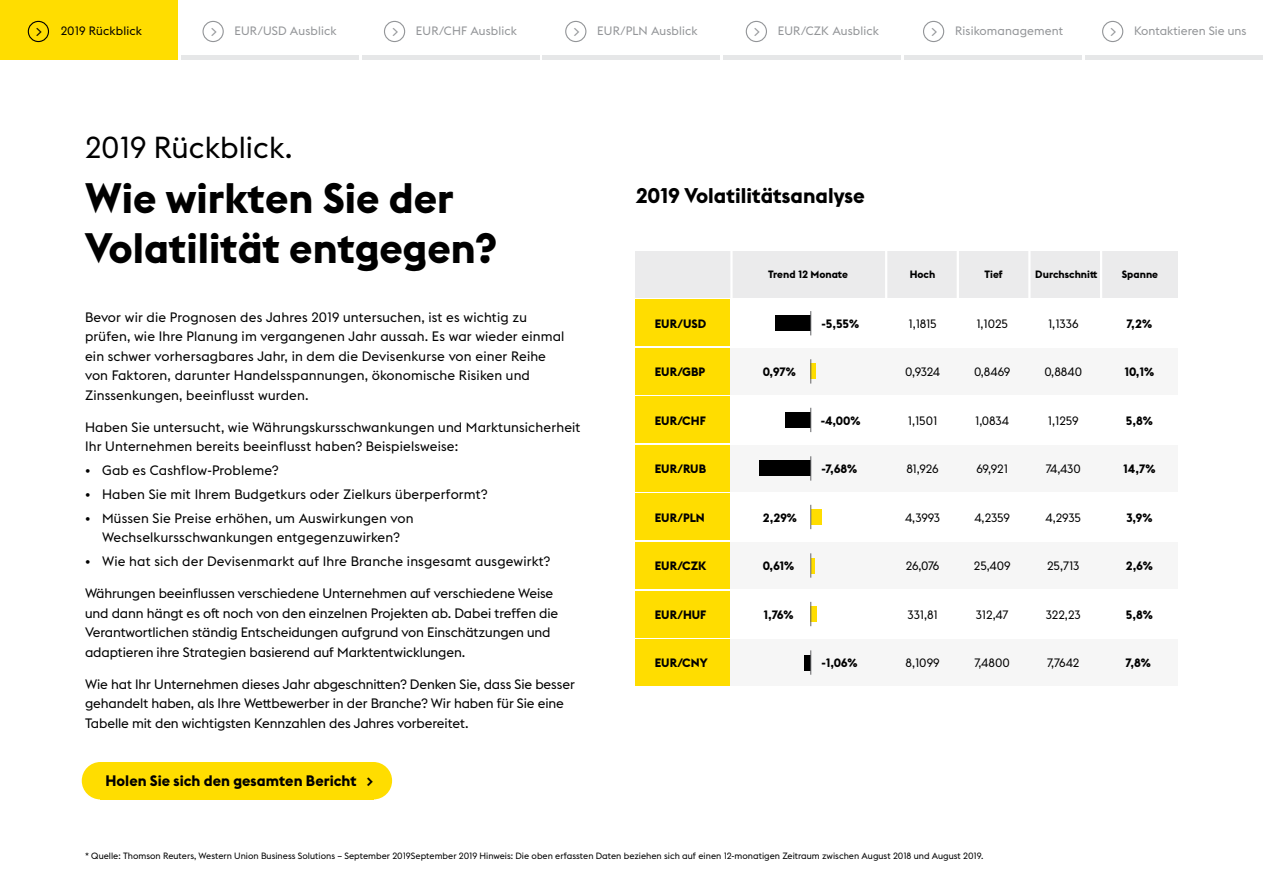
<style>
.page{position:relative;width:1263px;height:893px;background:#fff}
.page>*{position:absolute;margin:0;border:0;box-sizing:border-box;transform-origin:0 0}
.t1{font:700 42px/50.4px "Euclid WU";color:#000}
.t2{font:30px "Euclid WU";color:#000}
.t3{font:700 21px "Euclid WU";color:#000}
.t4{font:700 15px "Euclid WU";color:#000}
.t5{font:13.5px/19.5px "Euclid WU";letter-spacing:.01em;color:#000}
.t6{font:13.5px/19.5px "Euclid WU";letter-spacing:-.01em;color:#000}
.t7{font:12px "Euclid WU";color:#000}
.t8{font:700 12px "Euclid WU";color:#000}
.t9{font:12px "Euclid WU";letter-spacing:.01em;color:#939598}
.t10{font:700 10.5px "Euclid WU";color:#000}
.t11{font:9px "Euclid WU";color:#000}
.s1{font-size:15px}
</style>
<div class="page">
<div style="left:82px;top:762px;width:37px;height:37px;background:#fd0;border-radius:50%"></div>
<div style="left:355px;top:762px;width:37px;height:37px;background:#fd0;border-radius:50%"></div>
<div style="left:100px;top:762px;width:274px;height:37px;background:#fd0"></div>
<div style="left:636px;top:251px;width:542px;height:46px;background:#ebebec"></div>
<div style="left:730px;top:445px;width:448px;height:47px;background:#f6f6f6"></div>
<div style="left:730px;top:348px;width:448px;height:47px;background:#f6f6f6"></div>
<div style="left:730px;top:542px;width:448px;height:47px;background:#f6f6f6"></div>
<div style="left:730px;top:639px;width:448px;height:47px;background:#f6f6f6"></div>
<div style="left:636px;top:300px;width:94px;height:46px;background:#fd0"></div>
<div style="left:636px;top:348px;width:94px;height:47px;background:#fd0"></div>
<div style="left:636px;top:397px;width:94px;height:46px;background:#fd0"></div>
<div style="left:636px;top:445px;width:94px;height:47px;background:#fd0"></div>
<div style="left:636px;top:494px;width:94px;height:46px;background:#fd0"></div>
<div style="left:636px;top:542px;width:94px;height:47px;background:#fd0"></div>
<div style="left:636px;top:591px;width:94px;height:46px;background:#fd0"></div>
<div style="left:636px;top:639px;width:94px;height:47px;background:#fd0"></div>
<hr style="left:730px;top:245px;width:3px;height:55px;background:#fff">
<hr style="left:885px;top:245px;width:2px;height:55px;background:#fff">
<hr style="left:957px;top:245px;width:2px;height:55px;background:#fff">
<hr style="left:1028px;top:245px;width:2px;height:55px;background:#fff">
<hr style="left:1100px;top:245px;width:2px;height:55px;background:#fff">
<div style="left:775px;top:315px;width:36px;height:16px;background:#000"></div>
<div style="left:811px;top:363px;width:5px;height:16px;background:#fd0"></div>
<div style="left:811px;top:509px;width:10px;height:16px;background:#fd0"></div>
<div style="left:811px;top:606px;width:6px;height:16px;background:#fd0"></div>
<hr style="left:811px;top:558px;width:3px;height:15px;background:#fd0">
<div style="left:785px;top:412px;width:26px;height:16px;background:#000"></div>
<div style="left:759px;top:460px;width:52px;height:16px;background:#000"></div>
<div style="left:804px;top:655px;width:7px;height:15px;background:#000"></div>
<svg style="left:810px;top:311px;width:1px;height:24px"></svg>
<svg style="left:810px;top:505px;width:1px;height:24px"></svg>
<svg style="left:810px;top:359px;width:1px;height:25px"></svg>
<svg style="left:810px;top:408px;width:1px;height:24px"></svg>
<svg style="left:810px;top:456px;width:1px;height:25px"></svg>
<svg style="left:810px;top:553px;width:1px;height:25px"></svg>
<svg style="left:810px;top:602px;width:1px;height:24px"></svg>
<svg style="left:810px;top:650px;width:1px;height:25px"></svg>
<div style="left:0;top:0;width:177px;height:60px;background:#fd0"></div>
<hr style="left:181px;top:56px;width:177px;height:4px;background:#e6e7e8">
<hr style="left:362px;top:56px;width:177px;height:4px;background:#e6e7e8">
<hr style="left:543px;top:56px;width:177px;height:4px;background:#e6e7e8">
<hr style="left:724px;top:56px;width:177px;height:4px;background:#e6e7e8">
<hr style="left:905px;top:56px;width:177px;height:4px;background:#e6e7e8">
<hr style="left:1086px;top:56px;width:177px;height:4px;background:#e6e7e8">
<div style="left:28px;top:21px;width:21px;height:21px;border:1px solid #000;border-radius:50%"></div>
<div style="left:202px;top:21px;width:22px;height:21px;border:1px solid #939598;border-radius:50%"></div>
<div style="left:384px;top:21px;width:21px;height:21px;border:1px solid #939598;border-radius:50%"></div>
<div style="left:565px;top:21px;width:21px;height:21px;border:1px solid #939598;border-radius:50%"></div>
<div style="left:746px;top:21px;width:21px;height:21px;border:1px solid #939598;border-radius:50%"></div>
<div style="left:923px;top:21px;width:21px;height:21px;border:1px solid #939598;border-radius:50%"></div>
<div style="left:1102px;top:21px;width:21px;height:21px;border:1px solid #939598;border-radius:50%"></div>
<p class="t7" style="left:36px;top:24px;width:108px"><span class="s1">&gt;</span> 2019 Rückblick</p>
<p class="t9" style="left:210px;top:24px;width:128px"><span class="s1">&gt;</span> EUR/USD Ausblick</p>
<p class="t9" style="left:392px;top:24px;width:127px"><span class="s1">&gt;</span> EUR/CHF Ausblick</p>
<p class="t9" style="left:573px;top:24px;width:126px"><span class="s1">&gt;</span> EUR/PLN Ausblick</p>
<p class="t9" style="left:754px;top:24px;width:127px"><span class="s1">&gt;</span> EUR/CZK Ausblick</p>
<p class="t9" style="left:931px;top:24px;width:134px"><span class="s1">&gt;</span> Risikomanagement</p>
<p class="t9" style="left:1110px;top:24px;width:138px"><span class="s1">&gt;</span> Kontaktieren Sie uns</p>
<h2 class="t2" style="left:85px;top:130px;width:209px">2019 Rückblick.</h2>
<h1 class="t1" style="left:85px;top:173px;width:413px">Wie wirkten Sie der<br>Volatilität entgegen?</h1>
<h3 class="t3" style="left:636px;top:183px;width:231px">2019 Volatilitätsanalyse</h3>
<p class="t10" style="left:768px;top:268px;width:81px">Trend 12 Monate</p>
<p class="t10" style="left:910px;top:268px;width:27px">Hoch</p>
<p class="t10" style="left:985px;top:268px;width:20px">Tief</p>
<p class="t10" style="left:1035px;top:268px;width:64px">Durchschnitt</p>
<p class="t10" style="left:1122px;top:268px;width:38px">Spanne</p>
<p class="t5" style="left:85px;top:307px;width:481px">Bevor wir die Prognosen des Jahres 2019 untersuchen, ist es wichtig zu prüfen, wie Ihre Planung im vergangenen Jahr aussah. Es war wieder einmal ein schwer vorhersagbares Jahr, in dem die Devisenkurse von einer Reihe von Faktoren, darunter Handelsspannungen, ökonomische Risiken und Zinssenkungen, beeinflusst wurden.</p>
<p class="t5" style="left:85px;top:417px;width:497px">Haben Sie untersucht, wie Währungskursschwankungen und Marktunsicherheit<br>Ihr Unternehmen bereits beeinflusst haben? Beispielsweise:</p>
<p class="t5" style="left:85px;top:461px;width:195px">• Gab es Cashflow-Probleme?</p>
<p class="t5" style="left:85px;top:484px;width:404px">• Haben Sie mit Ihrem Budgetkurs oder Zielkurs überperformt?</p>
<p class="t5" style="left:85px;top:508px;width:330px;text-align:center">• Müssen Sie Preise erhöhen, um Auswirkungen von<br>Wechselkursschwankungen entgegenzuwirken?</p>
<p class="t5" style="left:85px;top:551px;width:467px">• Wie hat sich der Devisenmarkt auf Ihre Branche insgesamt ausgewirkt?</p>
<p class="t6" style="left:85px;top:584px;width:475px">Währungen beeinflussen verschiedene Unternehmen auf verschiedene Weise und dann hängt es oft noch von den einzelnen Projekten ab. Dabei treffen die Verantwortlichen ständig Entscheidungen aufgrund von Einschätzungen und adaptieren ihre Strategien basierend auf Marktentwicklungen.</p>
<p class="t6" style="left:85px;top:674px;width:491px">Wie hat Ihr Unternehmen dieses Jahr abgeschnitten? Denken Sie, dass Sie besser gehandelt haben, als Ihre Wettbewerber in der Branche? Wir haben für Sie eine<br>Tabelle mit den wichtigsten Kennzahlen des Jahres vorbereitet.</p>
<p class="t4" style="left:106px;top:772px;width:269px">Holen Sie sich den gesamten Bericht &gt;</p>
<p class="t8" style="left:655px;top:317px;width:53px">EUR/USD</p>
<p class="t8" style="left:655px;top:365px;width:52px">EUR/GBP</p>
<p class="t8" style="left:655px;top:414px;width:53px">EUR/CHF</p>
<p class="t8" style="left:655px;top:462px;width:53px">EUR/RUB</p>
<p class="t8" style="left:655px;top:511px;width:52px">EUR/PLN</p>
<p class="t8" style="left:655px;top:559px;width:53px">EUR/CZK</p>
<p class="t8" style="left:655px;top:608px;width:53px">EUR/HUF</p>
<p class="t8" style="left:655px;top:656px;width:54px">EUR/CNY</p>
<p class="t8" style="left:763px;top:365px;width:34px">0,97%</p>
<p class="t8" style="left:763px;top:511px;width:36px">2,29%</p>
<p class="t8" style="left:763px;top:559px;width:33px">0,61%</p>
<p class="t8" style="left:763px;top:608px;width:32px">1,76%</p>
<p class="t8" style="left:821px;top:317px;width:39px">-5,55%</p>
<p class="t8" style="left:821px;top:414px;width:41px">-4,00%</p>
<p class="t8" style="left:821px;top:462px;width:37px">-7,68%</p>
<p class="t8" style="left:821px;top:656px;width:38px">-1,06%</p>
<p class="t7" style="left:908px;top:317px;width:30px">1,1815</p>
<p class="t7" style="left:976px;top:317px;width:33px">1,1025</p>
<p class="t7" style="left:1048px;top:317px;width:32px">1,1336</p>
<p class="t8" style="left:1126px;top:317px;width:27px">7,2%</p>
<p class="t7" style="left:905px;top:365px;width:36px">0,9324</p>
<p class="t7" style="left:974px;top:365px;width:38px">0,8469</p>
<p class="t7" style="left:1044px;top:365px;width:39px">0,8840</p>
<p class="t7" style="left:908px;top:414px;width:31px">1,1501</p>
<p class="t7" style="left:975px;top:414px;width:35px">1,0834</p>
<p class="t7" style="left:1048px;top:414px;width:32px">1,1259</p>
<p class="t7" style="left:906px;top:462px;width:34px">81,926</p>
<p class="t7" style="left:976px;top:462px;width:33px">69,921</p>
<p class="t7" style="left:1046px;top:462px;width:37px">74,430</p>
<p class="t7" style="left:905px;top:511px;width:37px">4,3993</p>
<p class="t7" style="left:974px;top:511px;width:37px">4,2359</p>
<p class="t7" style="left:1045px;top:511px;width:37px">4,2935</p>
<p class="t7" style="left:906px;top:559px;width:35px">26,076</p>
<p class="t7" style="left:974px;top:559px;width:38px">25,409</p>
<p class="t7" style="left:1047px;top:559px;width:34px">25,713</p>
<p class="t7" style="left:907px;top:608px;width:32px">331,81</p>
<p class="t7" style="left:976px;top:608px;width:34px">312,47</p>
<p class="t7" style="left:1046px;top:608px;width:36px">322,23</p>
<p class="t7" style="left:905px;top:656px;width:36px">8,1099</p>
<p class="t7" style="left:974px;top:656px;width:37px">7,4800</p>
<p class="t7" style="left:1047px;top:656px;width:34px">7,7642</p>
<p class="t8" style="left:1126px;top:656px;width:27px">7,8%</p>
<p class="t8" style="left:1124px;top:365px;width:31px">10,1%</p>
<p class="t8" style="left:1126px;top:414px;width:29px">5,8%</p>
<p class="t8" style="left:1123px;top:462px;width:34px">14,7%</p>
<p class="t8" style="left:1126px;top:511px;width:28px">3,9%</p>
<p class="t8" style="left:1126px;top:559px;width:29px">2,6%</p>
<p class="t8" style="left:1126px;top:608px;width:29px">5,8%</p>
<p class="t11" style="left:85px;top:851px;width:900px">* Quelle: Thomson Reuters, Western Union Business Solutions – September 2019September 2019 Hinweis: Die oben erfassten Daten beziehen sich auf einen 12-monatigen Zeitraum zwischen August 2018 und August 2019.</p>
</div>
